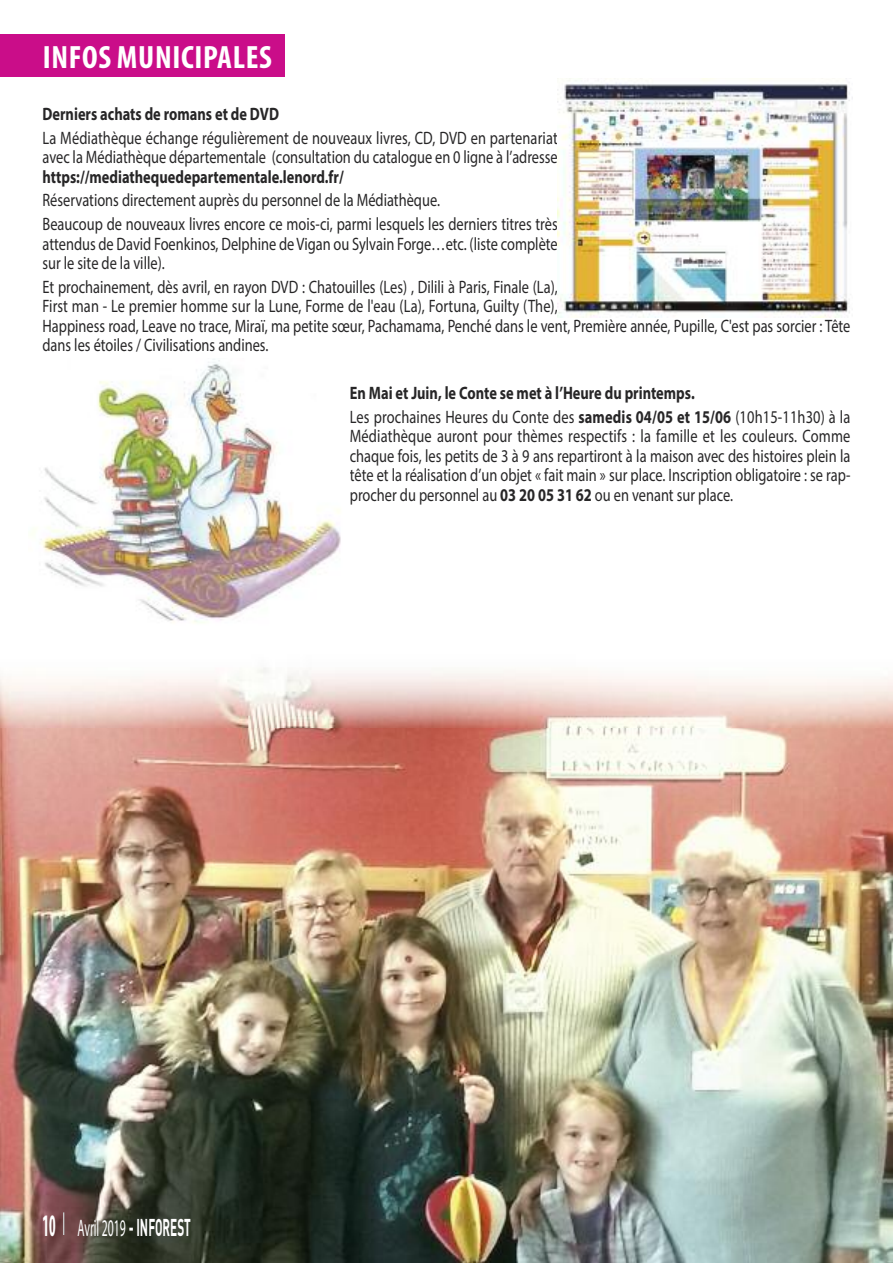
<style>
.page{position:relative;width:893px;height:1263px;background:#fff}
.page>*{position:absolute;margin:0;border:0;box-sizing:border-box;transform-origin:0 0}
.t1{font:700 condensed 32.4px "Myriad Pro";letter-spacing:.02em;color:#fff}
.t2{font:24px "Myriad Pro";color:#fff;scale:.49 1}
.t3{font:18px/19.5px "Myriad Pro";color:#272627;scale:.8 1}
.t4{font:700 18px/23.7px "Myriad Pro";color:#272627;scale:.8 1}
.s1{font-weight:400}
.s2{font-weight:700}
.s3{font-weight:700;font-stretch:condensed;font-size:31.5px}
.s4{font-family:"DIN";font-weight:700}
</style>
<div class="page">
<img style="left:0;top:727px;width:893px;height:536px">
<svg style="left:63px;top:1212px;width:1px;height:23px"></svg>
<div style="left:0;top:34px;width:285px;height:43px;background:#ca0d89"></div>
<img style="left:558px;top:78px;width:292px;height:239px">
<img style="left:32px;top:359px;width:309px;height:264px">
<img style="left:0;top:667px;width:893px;height:60px">
<h1 class="t1" style="left:43px;top:46px;width:231px">INFOS MUNICIPALES</h1>
<p class="t4" style="left:43px;top:103px;width:297px">Derniers achats de romans et de DVD</p>
<p class="t3" style="left:43px;top:129px;width:646px">La Médiathèque échange régulièrement de nouveaux livres, CD, DVD en partenariat avec la Médiathèque départementale (consultation du catalogue en 0 ligne à l’adresse</p>
<p class="t4" style="left:43px;top:166px;width:378px">https://mediathequedepartementale.lenord.fr/</p>
<p class="t3" style="left:43px;top:190px;width:646px;line-height:23.7px">Réservations directement auprès du personnel de la Médiathèque.<br>Beaucoup de nouveaux livres encore ce mois-ci, parmi lesquels les derniers titres très</p>
<p class="t3" style="left:43px;top:235px;width:646px">attendus de David Foenkinos, Delphine de Vigan ou Sylvain Forge…etc. (liste complète sur le site de la ville).</p>
<p class="t3" style="left:43px;top:278px;width:1011px">Et prochainement, dès avril, en rayon DVD : Chatouilles (Les) , Dilili à Paris, Finale (La),<br>First man - Le premier homme sur la Lune, Forme de l'eau (La), Fortuna, Guilty (The),<br>Happiness road, Leave no trace, Miraï, ma petite sœur, Pachamama, Penché dans le vent, Première année, Pupille, C'est pas sorcier : Tête dans les étoiles / Civilisations andines.</p>
<p class="t4" style="left:350px;top:382px;width:627px">En Mai et Juin, le Conte se met à l’Heure du printemps.<br><span class="s1">Les prochaines Heures du Conte des</span> samedis 04/05 et 15/06 <span class="s1">(10h15-11h30) à la</span></p>
<p class="t3" style="left:350px;top:428px;width:628px;text-align:justify">Médiathèque auront pour thèmes respectifs : la famille et les couleurs. Comme chaque fois, les petits de 3 à 9 ans repartiront à la maison avec des histoires plein la tête et la réalisation d’un objet « fait main » sur place. Inscription obligatoire : se rap&shy;procher du personnel au <span class="s2">03 20 05 31 62</span> ou en venant sur place.</p>
<h2 class="t2" style="left:43px;top:1218px;width:304px"><span class="s3">10</span> Avril 2019 <span class="s4">- INFOREST</span></h2>
</div>
